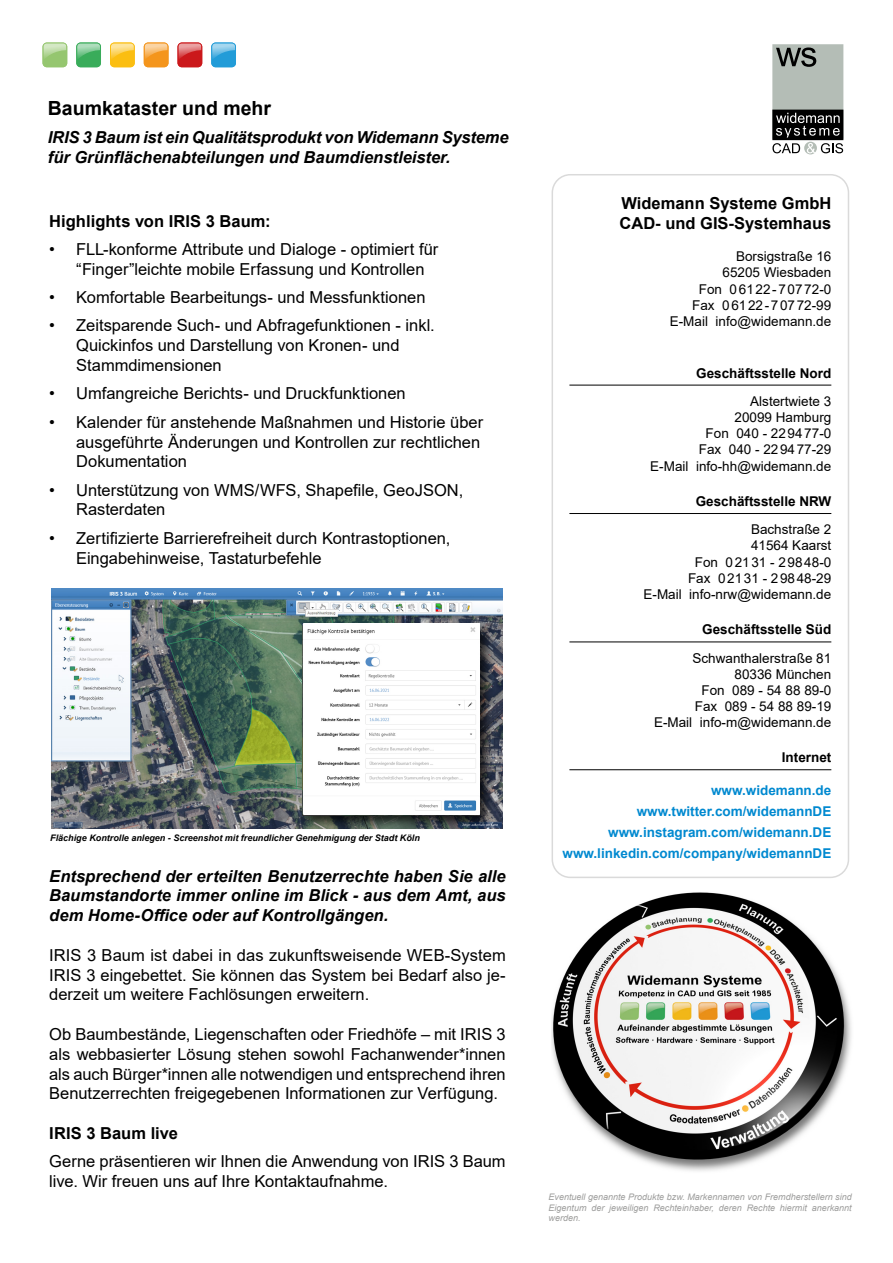
<style>
.page{position:relative;width:893px;height:1263px;background:#fff}
.page>*{position:absolute;margin:0;border:0;box-sizing:border-box;transform-origin:0 0}
.FS_Teaser_schwarz{font:700 19.5px "Arial";color:#000}
.FS_Fließtext{font:16.5px/19.8px "Arial";color:#000}
.FS_Absatz_Einführung{font:16.5px/19.8px "Arial";color:#000;text-align:justify}
.FS_Absatz_Einführung-2{font:italic 700 16.5px/19.8px "Arial";color:#000;text-align:justify}
.FS_Fließtext-2{font:italic 700 16.5px/19.8px "Arial";letter-spacing:-.01em;color:#000}
.FS_Wisy-Adressen{font:700 16.5px "Arial";color:#000}
.FS_Fließtext-3{font:700 16.5px "Arial";letter-spacing:.005em;color:#000}
.FS_Adressen-Absatz{font:13.5px "Arial";color:#000}
.FS_Adressen-Filialen{font:700 13.5px "Arial";color:#0089d0}
.FS_Adressen-Filialen-2{font:700 13.5px "Arial";color:#000}
.FS_Adressen-Filialen-3{font:13.5px "Arial";color:#000}
.Fliesstext{font:italic 9px/10.8px "Arial";color:#9d9d9c;text-align:justify}
.FS_Bildunterschrift{font:italic 700 9px "Arial";color:#000}
</style>
<div class="page">
<div style="left:552px;top:174px;width:297px;height:704px;border:2px solid #dadada;border-radius:18px"></div>
<img style="left:51px;top:589px;width:452px;height:240px">
<div style="left:300px;top:620px;width:195px;height:210px;background:#000;opacity:.75"></div>
<img style="left:303px;top:623px;width:177px;height:192px">
<img style="left:552px;top:892px;width:299px;height:279px">
<svg style="left:43px;top:43px;width:24px;height:24px"></svg>
<svg style="left:178px;top:43px;width:24px;height:24px"></svg>
<svg style="left:211px;top:43px;width:25px;height:24px"></svg>
<svg style="left:144px;top:43px;width:24px;height:24px"></svg>
<svg style="left:76px;top:43px;width:25px;height:24px"></svg>
<svg style="left:110px;top:43px;width:25px;height:24px"></svg>
<div style="left:774px;top:46px;width:68px;height:91px;background:#b4bdb6"></div>
<div style="left:772px;top:44px;width:71px;height:95px;border:3px solid #b4bdb6"></div>
<div style="left:772px;top:110px;width:71px;height:30px;border:3px solid #000"></div>
<svg style="left:772px;top:113px;width:71px;height:40px"></svg>
<svg style="left:776px;top:48px;width:40px;height:19px"></svg>
<hr style="left:569px;top:385px;width:262px;height:1px;background:#000">
<hr style="left:569px;top:513px;width:262px;height:1px;background:#000">
<hr style="left:569px;top:642px;width:262px;height:1px;background:#000">
<hr style="left:569px;top:769px;width:262px;height:1px;background:#000">
<p class="FS_Teaser_schwarz" style="left:48px;top:94px;width:225px">Baumkataster und mehr</p>
<p class="FS_Fließtext-2" style="left:48px;top:128px;width:462px">IRIS 3 Baum ist ein Qualitätsprodukt von Widemann Systeme für Grünflächenabteilungen und Baumdienstleister.</p>
<p class="FS_Fließtext-3" style="left:49px;top:209px;width:223px">Highlights von IRIS 3 Baum:</p>
<p class="FS_Fließtext" style="left:76px;top:239px;width:364px;text-indent:-27px">• FLL-konforme Attribute und Dialoge - optimiert für “Finger”leichte mobile Erfassung und Kontrollen</p>
<p class="FS_Fließtext" style="left:49px;top:287px;width:378px">• Komfortable Bearbeitungs- und Messfunktionen</p>
<p class="FS_Fließtext" style="left:76px;top:316px;width:360px;text-indent:-27px">• Zeitsparende Such- und Abfragefunktionen - inkl.<br>Quickinfos und Darstellung von Kronen- und<br>Stammdimensionen</p>
<p class="FS_Fließtext" style="left:49px;top:384px;width:358px">• Umfangreiche Berichts- und Druckfunktionen</p>
<p class="FS_Fließtext" style="left:76px;top:412px;width:408px;text-indent:-27px">• Kalender für anstehende Maßnahmen und Historie über ausgeführte Änderungen und Kontrollen zur rechtlichen<br>Dokumentation</p>
<p class="FS_Fließtext" style="left:76px;top:480px;width:389px;text-indent:-27px">• Unterstützung von WMS/WFS, Shapefile, GeoJSON,<br>Rasterdaten</p>
<p class="FS_Fließtext" style="left:76px;top:528px;width:376px;text-indent:-27px">• Zertifizierte Barrierefreiheit durch Kontrastoptionen,<br>Eingabehinweise, Tastaturbefehle</p>
<p class="FS_Bildunterschrift" style="left:50px;top:832px;width:371px">Flächige Kontrolle anlegen - Screenshot mit freundlicher Genehmigung der Stadt Köln</p>
<p class="FS_Absatz_Einführung-2" style="left:49px;top:866px;width:458px">Entsprechend der erteilten Benutzerrechte haben Sie alle Baumstandorte immer online im Blick - aus dem Amt, aus dem Home-Office oder auf Kontrollgängen.</p>
<p class="FS_Absatz_Einführung" style="left:49px;top:945px;width:458px">IRIS 3 Baum ist dabei in das zukunftsweisende WEB-System IRIS 3 eingebettet. Sie können das System bei Bedarf also je&shy;derzeit um weitere Fachlösungen erweitern.</p>
<p class="FS_Fließtext" style="left:49px;top:1024px;width:458px;text-align:justify">Ob Baumbestände, Liegenschaften oder Friedhöfe – mit IRIS 3 als webbasierter Lösung stehen sowohl Fachanwender*innen als auch Bürger*innen alle notwendigen und entsprechend ihren Benutzerrechten freigegebenen Informationen zur Verfügung.</p>
<p class="FS_Fließtext-3" style="left:49px;top:1122px;width:130px">IRIS 3 Baum live</p>
<p class="FS_Fließtext" style="left:49px;top:1151px;width:458px">Gerne präsentieren wir Ihnen die Anwendung von IRIS 3 Baum live. Wir freuen uns auf Ihre Kontaktaufnahme.</p>
<p class="FS_Wisy-Adressen" style="left:621px;top:191px;width:211px">Widemann Systeme GmbH</p>
<p class="FS_Wisy-Adressen" style="left:620px;top:211px;width:213px">CAD- und GIS-Systemhaus</p>
<p class="FS_Adressen-Filialen-3" style="left:736px;top:247px;width:97px">Borsigstraße 16</p>
<p class="FS_Adressen-Filialen-3" style="left:722px;top:263px;width:110px">65205 Wiesbaden</p>
<p class="FS_Adressen-Absatz" style="left:699px;top:279px;width:134px">Fon 06122-70772-0</p>
<p class="FS_Adressen-Absatz" style="left:692px;top:296px;width:141px">Fax 06122-70772-99</p>
<p class="FS_Adressen-Absatz" style="left:670px;top:312px;width:163px">E-Mail info@widemann.de</p>
<p class="FS_Adressen-Filialen-2" style="left:696px;top:363px;width:137px">Geschäftsstelle Nord</p>
<p class="FS_Adressen-Absatz" style="left:750px;top:392px;width:83px">Alstertwiete 3</p>
<p class="FS_Adressen-Absatz" style="left:734px;top:408px;width:98px">20099 Hamburg</p>
<p class="FS_Adressen-Absatz" style="left:706px;top:424px;width:127px">Fon 040 - 229477-0</p>
<p class="FS_Adressen-Absatz" style="left:699px;top:440px;width:134px">Fax 040 - 229477-29</p>
<p class="FS_Adressen-Absatz" style="left:650px;top:456px;width:183px">E-Mail info-hh@widemann.de</p>
<p class="FS_Adressen-Filialen-2" style="left:696px;top:492px;width:137px">Geschäftsstelle NRW</p>
<p class="FS_Adressen-Absatz" style="left:751px;top:520px;width:82px">Bachstraße 2</p>
<p class="FS_Adressen-Absatz" style="left:751px;top:536px;width:82px">41564 Kaarst</p>
<p class="FS_Adressen-Absatz" style="left:695px;top:552px;width:138px">Fon 02131 - 29848-0</p>
<p class="FS_Adressen-Absatz" style="left:688px;top:569px;width:145px">Fax 02131 - 29848-29</p>
<p class="FS_Adressen-Absatz" style="left:644px;top:585px;width:189px">E-Mail info-nrw@widemann.de</p>
<p class="FS_Adressen-Filialen-2" style="left:702px;top:620px;width:131px">Geschäftsstelle Süd</p>
<p class="FS_Adressen-Absatz" style="left:692px;top:648px;width:140px">Schwanthalerstraße 81</p>
<p class="FS_Adressen-Absatz" style="left:734px;top:665px;width:98px">80336 München</p>
<p class="FS_Adressen-Absatz" style="left:701px;top:681px;width:131px">Fon 089 - 54 88 89-0</p>
<p class="FS_Adressen-Absatz" style="left:695px;top:697px;width:138px">Fax 089 - 54 88 89-19</p>
<p class="FS_Adressen-Absatz" style="left:654px;top:713px;width:179px">E-Mail info-m@widemann.de</p>
<p class="FS_Adressen-Filialen-2" style="left:782px;top:748px;width:51px">Internet</p>
<p class="FS_Adressen-Filialen" style="left:711px;top:781px;width:122px">www.widemann.de</p>
<p class="FS_Adressen-Filialen" style="left:637px;top:802px;width:196px">www.twitter.com/widemannDE</p>
<p class="FS_Adressen-Filialen" style="left:608px;top:823px;width:225px">www.instagram.com/widemann.DE</p>
<p class="FS_Adressen-Filialen" style="left:562px;top:844px;width:270px">www.linkedin.com/company/widemannDE</p>
<p class="Fliesstext" style="left:548px;top:1191px;width:305px">Eventuell genannte Produkte bzw. Markennamen von Fremdherstellern sind Eigentum der jeweiligen Rechteinhaber, deren Rechte hiermit anerkannt werden.</p>
</div>
